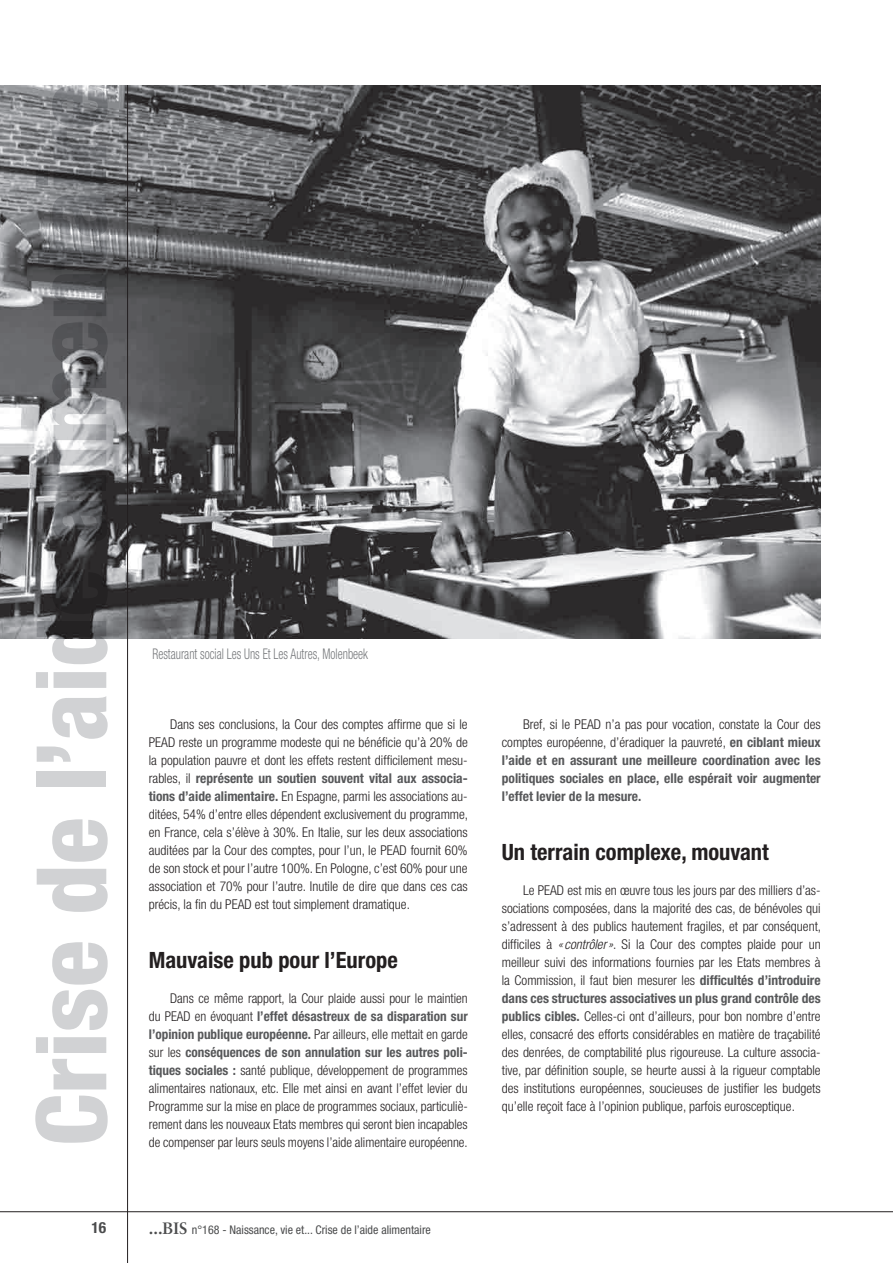
<style>
.page{position:relative;width:893px;height:1263px;background:#fff}
.page>*{position:absolute;margin:0;border:0;box-sizing:border-box;transform-origin:0 0}
.t1{font:800 condensed 97.5px "Helvetica Neue LT Std";color:#d1d2d4}
.SOUS-TITRE_1{font:700 condensed 22.5px "Helvetica Neue LT Std";color:#231f20}
.t2{font:700 condensed 15.45px "Helvetica Neue LT Std";color:#4b4c4d}
.LEGENDES{font:300 condensed 14.7px "Helvetica Neue LT Std";color:#76787b;scale:.8 1}
.TEXTE_COURANT{font:300 condensed 13.5px/18px "Helvetica Neue LT Std";color:#231f20;text-align:justify}
.TEXTE_COURANT-2{font:700 condensed 13.5px/18px "Helvetica Neue LT Std";color:#57585a;text-align:justify}
.t3{font:condensed 12px "Helvetica Neue LT Std";color:#4b4c4d}
.s1{font-weight:700;color:#57585a}
.s2{font-family:"Sabon LT Std";font-weight:700;font-stretch:normal;font-size:16.5px}
.s3{font-weight:300;color:#231f20}
.s4{font-style:italic}
</style>
<div class="page">
<img style="left:0;top:85px;width:821px;height:553px">
<hr style="left:0;top:1211px;width:893px;height:1px;background:#231f20">
<hr style="left:127px;top:85px;width:1px;height:1178px;background:#231f20">
<h1 class="t1" style="left:11px;top:1146px;width:1064px;rotate:-90deg">Crise de l’aide alimentaire</h1>
<p class="t2" style="left:91px;top:1218px;width:16px">16</p>
<p class="LEGENDES" style="left:153px;top:646px;width:271px">Restaurant social Les Uns Et Les Autres, Molenbeek</p>
<p class="TEXTE_COURANT" style="left:149px;top:715px;width:321px;text-indent:21px">Dans ses conclusions, la Cour des comptes affirme que si le PEAD reste un programme modeste qui ne bénéficie qu’à 20% de la population pauvre et dont les effets restent difficilement mesu&shy;rables, il <span class="s1">représente un soutien souvent vital aux associa&shy;tions d’aide alimentaire.</span> En Espagne, parmi les associations au&shy;ditées, 54% d’entre elles dépendent exclusivement du programme, en France, cela s’élève à 30%. En Italie, sur les deux associations auditées par la Cour des comptes, pour l’un, le PEAD fournit 60% de son stock et pour l’autre 100%. En Pologne, c’est 60% pour une association et 70% pour l’autre. Inutile de dire que dans ces cas précis, la fin du PEAD est tout simplement dramatique.</p>
<p class="SOUS-TITRE_1" style="left:149px;top:946px;width:251px">Mauvaise pub pour l’Europe</p>
<p class="TEXTE_COURANT" style="left:149px;top:989px;width:320px;text-indent:21px">Dans ce même rapport, la Cour plaide aussi pour le maintien du PEAD en évoquant <span class="s1">l’effet désastreux de sa disparation sur l’opinion publique européenne.</span> Par ailleurs, elle mettait en garde sur les <span class="s1">conséquences de son annulation sur les autres poli&shy;tiques sociales :</span> santé publique, développement de programmes alimentaires nationaux, etc. Elle met ainsi en avant l’effet levier du Programme sur la mise en place de programmes sociaux, particuliè&shy;rement dans les nouveaux Etats membres qui seront bien incapables de compenser par leurs seuls moyens l’aide alimentaire européenne.</p>
<p class="t3" style="left:149px;top:1222px;width:284px"><span class="s2">...BIS</span> n°168 - Naissance, vie et... Crise de l’aide alimentaire</p>
<p class="TEXTE_COURANT-2" style="left:502px;top:715px;width:320px;text-indent:21px"><span class="s3">Bref, si le PEAD n’a pas pour vocation, constate la Cour des comptes européenne, d’éradiquer la pauvreté,</span> en ciblant mieux l’aide et en assurant une meilleure coordination avec les politiques sociales en place, elle espérait voir augmenter l’effet levier de la mesure.</p>
<p class="SOUS-TITRE_1" style="left:502px;top:838px;width:269px">Un terrain complexe, mouvant</p>
<p class="TEXTE_COURANT" style="left:502px;top:881px;width:321px;text-indent:21px">Le PEAD est mis en œuvre tous les jours par des milliers d’as&shy;sociations composées, dans la majorité des cas, de bénévoles qui s’adressent à des publics hautement fragiles, et par conséquent, difficiles à <span class="s4">« contrôler »</span>. Si la Cour des comptes plaide pour un meilleur suivi des informations fournies par les Etats membres à la Commission, il faut bien mesurer les <span class="s1">difficultés d’introduire dans ces structures associatives un plus grand contrôle des publics cibles.</span> Celles-ci ont d’ailleurs, pour bon nombre d’entre elles, consacré des efforts considérables en matière de traçabilité des denrées, de comptabilité plus rigoureuse. La culture associa&shy;tive, par définition souple, se heurte aussi à la rigueur comptable des institutions européennes, soucieuses de justifier les budgets qu’elle reçoit face à l’opinion publique, parfois eurosceptique.</p>
</div>
